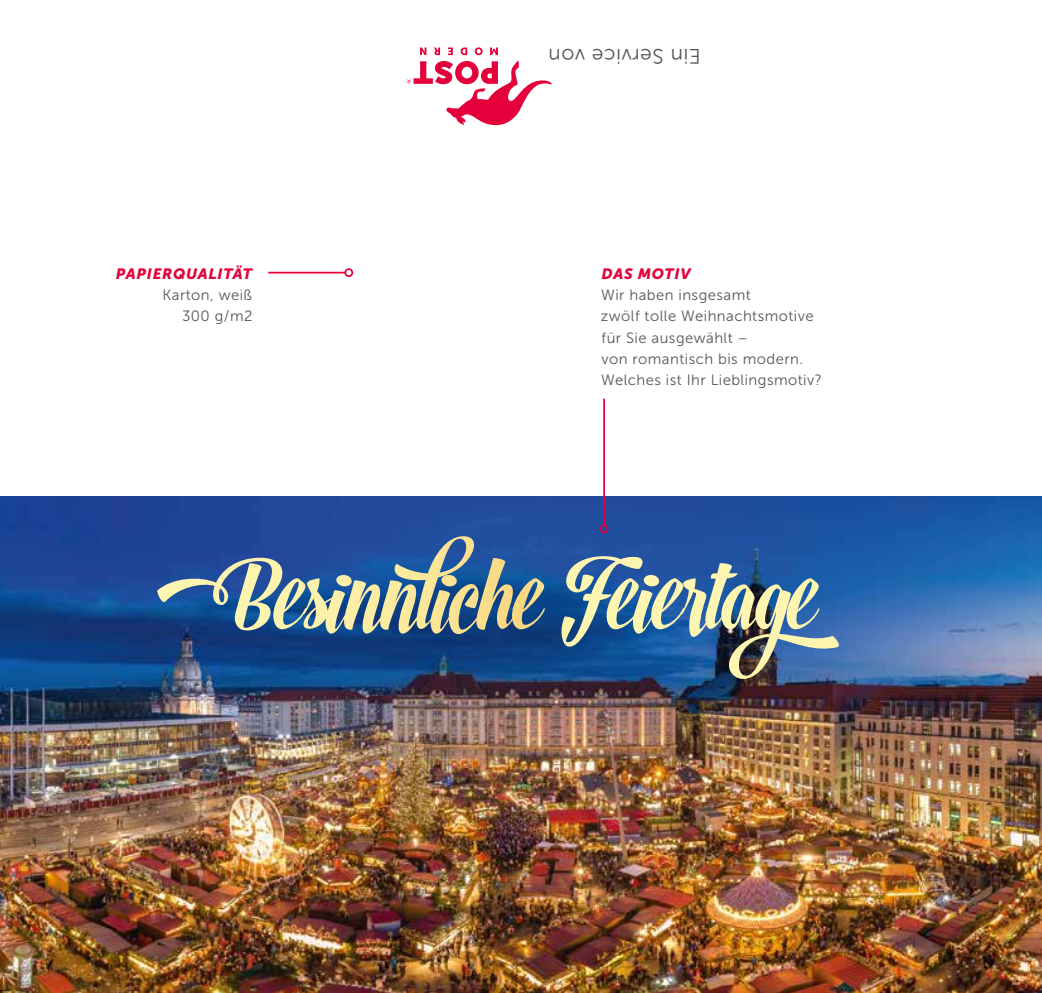
<style>
.page{position:relative;width:1042px;height:993px;background:#fff}
.page>*{position:absolute;margin:0;border:0;box-sizing:border-box;transform-origin:0 0}
.t1{font:20.82px "Museo Sans 300";letter-spacing:.03em;color:#575756}
.t2{font:14.88px/21px "Museo Sans 300";letter-spacing:.03em;color:#575756}
.t3{font:italic 14.88px "Museo Sans 900";letter-spacing:.05em;color:#e4003a}
</style>
<div class="page">
<img style="left:0;top:496px;width:1042px;height:496px">
<svg style="left:271px;top:557px;width:274px;height:77px;background:#738c96"></svg>
<svg style="left:406px;top:47px;width:146px;height:78px"></svg>
<hr style="left:603px;top:398px;width:2px;height:127px;background:#e4003a">
<svg style="left:599px;top:522px;width:11px;height:13px"></svg>
<hr style="left:268px;top:272px;width:77px;height:1px;background:#e4003a">
<svg style="left:342px;top:268px;width:12px;height:9px"></svg>
<p class="t3" style="left:116px;top:266px;width:138px">PAPIERQUALITÄT</p>
<p class="t2" style="left:162px;top:285px;width:92px;text-align:right">Karton, weiß<br>300 g/m2</p>
<h1 class="t1" style="left:701px;top:67px;width:154px;rotate:-180deg">Ein Service von</h1>
<p class="t3" style="left:601px;top:266px;width:91px">DAS MOTIV</p>
<p class="t2" style="left:601px;top:285px;width:223px">Wir haben insgesamt<br>zwölf tolle Weihnachtsmotive für Sie ausgewählt –<br>von romantisch bis modern.<br>Welches ist Ihr Lieblingsmotiv?</p>
</div>
